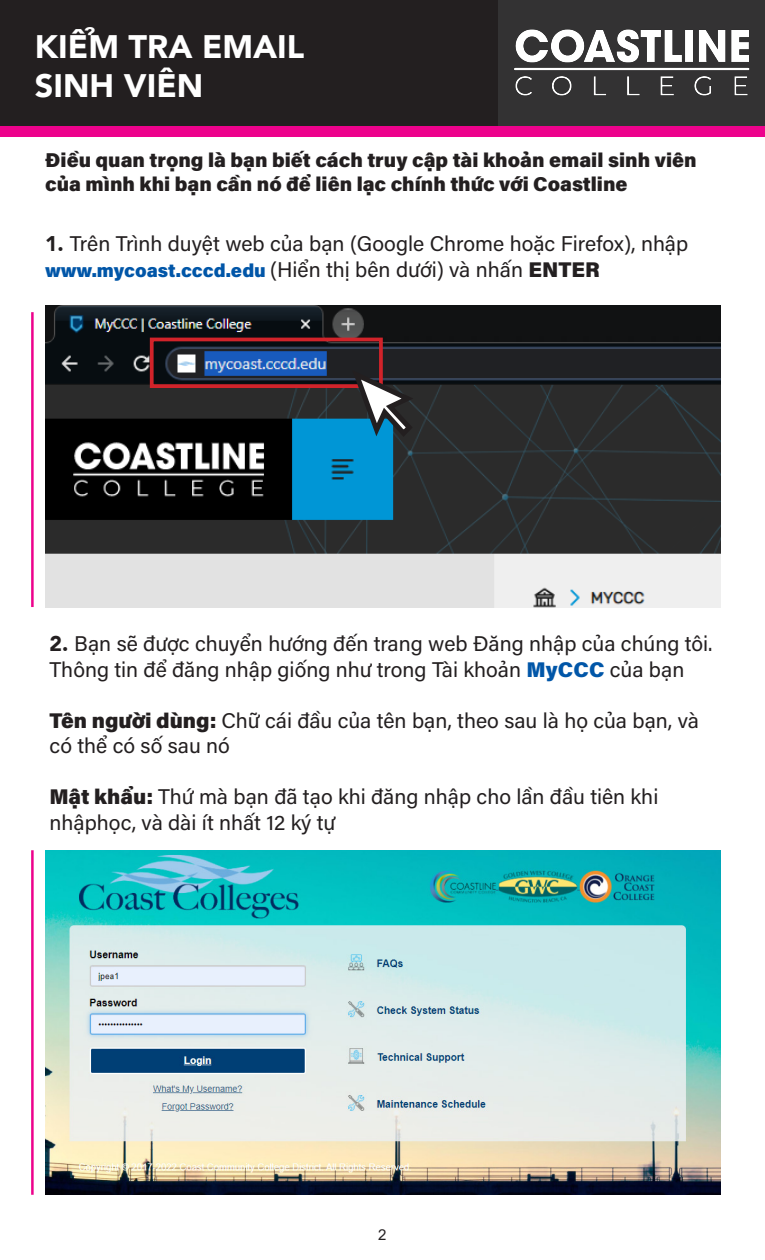
<style>
.page{position:relative;width:765px;height:1260px;background:#fff}
.page>*{position:absolute;margin:0;border:0;box-sizing:border-box;transform-origin:0 0}
.t1{font:900 32.5px/39px "Avenir";color:#fff}
.t2{font:21.25px/25.5px "Acumin Pro";color:#231f20}
.t3{font:900 20px/24px "Acumin Pro";color:#231f20}
.t4{font:15px "Arial";color:#231f20}
.s1{font-family:"Avenir";font-weight:900}
.s2{font-weight:900;font-size:18.75px;color:#0156a8}
.s3{font-weight:900}
.s4{font-weight:900;color:#0156a8}
</style>
<div class="page">
<div style="left:1px;top:0;width:764px;height:128px;background:#231f20"></div>
<div style="left:499px;top:0;width:266px;height:128px;background:#333233"></div>
<div style="left:1px;top:127px;width:764px;height:10px;background:#ed028c"></div>
<img style="left:498px;top:20px;width:252px;height:85px">
<img style="left:45px;top:306px;width:675px;height:301px">
<div style="left:150px;top:338px;width:233px;height:50px;border:4px solid #d1232a"></div>
<svg style="left:348px;top:365px;width:71px;height:78px;background:#3d5460"></svg>
<hr style="left:31px;top:312px;width:3px;height:295px;background:#ed028c">
<hr style="left:31px;top:850px;width:3px;height:345px;background:#ed028c">
<img style="left:45px;top:850px;width:675px;height:345px">
<h1 class="t1" style="left:35px;top:26px;width:271px">KIỂM TRA EMAIL<br>SINH VIÊN</h1>
<p class="t3" style="left:45px;top:147px;width:653px">Điều quan trọng là bạn biết cách truy cập tài khoản email sinh viên của mình khi bạn cần nó để liên lạc chính thức với Coastline</p>
<p class="t2" style="left:45px;top:230px;width:645px"><span class="s1">1.</span> Trên Trình duyệt web của bạn (Google Chrome hoặc Firefox), nhập <span class="s2">www.mycoast.cccd.edu</span> (Hiển thị bên dưới) và nhấn <span class="s3">ENTER</span></p>
<p class="t2" style="left:50px;top:630px;width:664px"><span class="s1">2.</span> Bạn sẽ được chuyển hướng đến trang web Đăng nhập của chúng tôi.<br>Thông tin để đăng nhập giống như trong Tài khoản <span class="s4">MyCCC</span> của bạn</p>
<p class="t2" style="left:50px;top:707px;width:651px"><span class="s3">Tên người dùng:</span> Chữ cái đầu của tên bạn, theo sau là họ của bạn, và có thể có số sau nó</p>
<p class="t2" style="left:50px;top:783px;width:610px"><span class="s3">Mật khẩu:</span> Thứ mà bạn đã tạo khi đăng nhập cho lần đầu tiên khi nhậphọc, và dài ít nhất 12 ký tự</p>
<p class="t4" style="left:378px;top:1224px;width:10px">2</p>
</div>
